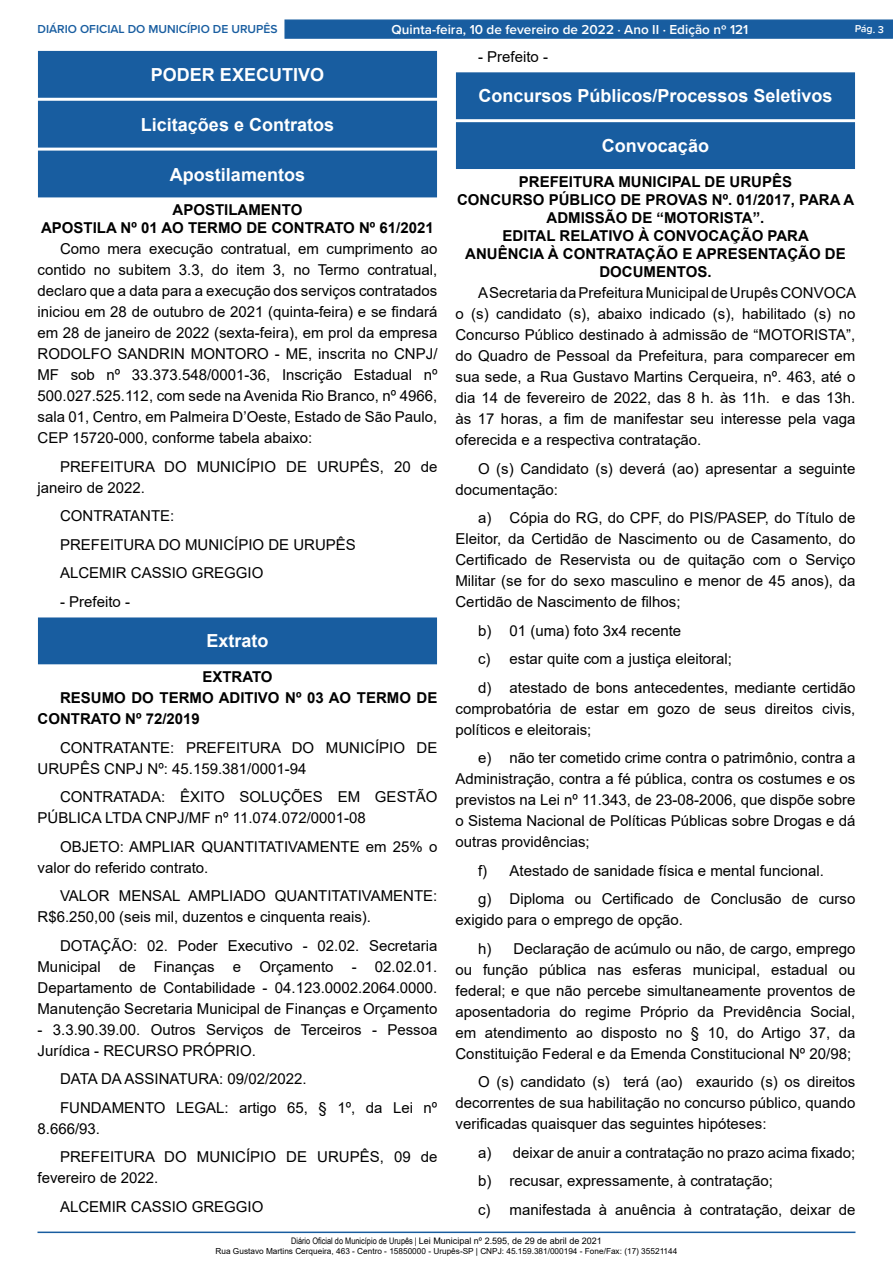
<style>
.page{position:relative;width:893px;height:1263px;background:#fff}
.page>*{position:absolute;margin:0;border:0;box-sizing:border-box;transform-origin:0 0}
.t1{font:700 18px "Arial";color:#fff}
._2_-_Corpo{font:15px/21px "Arial";color:#000}
._1_-_Cabeçalho{font:700 15px/18px "Arial";color:#000;text-align:center}
._6_-_Corpo_Negrito{font:700 15px/21px "Arial";color:#000}
.t2{font:600 13.5px "Proxima Nova";color:#fff}
.t3{font:600 12px "Proxima Nova";color:#185da0}
.t4{font:600 10.5px "Proxima Nova";color:#fff}
.t5{font:9px "Arial";color:#000}
.t6{font:8.25px "Arial";color:#000}
.s1{font-family:"Arial Narrow"}
</style>
<div class="page">
<hr style="left:38px;top:1231px;width:817px;height:2px;background:#185da0">
<div style="left:284px;top:19px;width:609px;height:20px;background:#185da0;border:1px solid #185da0"></div>
<div style="left:39px;top:51px;width:397px;height:46px;background:#185da0"></div>
<div style="left:38px;top:51px;width:399px;height:47px;border:1px solid #185da0"></div>
<div style="left:39px;top:101px;width:397px;height:46px;background:#185da0"></div>
<div style="left:38px;top:101px;width:399px;height:47px;border:1px solid #185da0"></div>
<div style="left:39px;top:151px;width:397px;height:46px;background:#185da0"></div>
<div style="left:39px;top:618px;width:397px;height:46px;background:#185da0"></div>
<div style="left:38px;top:617px;width:399px;height:47px;border:1px solid #185da0"></div>
<div style="left:456px;top:73px;width:398px;height:46px;background:#185da0"></div>
<div style="left:456px;top:72px;width:399px;height:47px;border:1px solid #185da0"></div>
<div style="left:456px;top:123px;width:398px;height:45px;background:#185da0"></div>
<div style="left:456px;top:122px;width:399px;height:47px;border:1px solid #185da0"></div>
<p class="t3" style="left:38px;top:20px;width:242px">DIÁRIO OFICIAL DO MUNICÍPIO DE URUPÊS</p>
<p class="t2" style="left:392px;top:19px;width:358px">Quinta-feira, 10 de fevereiro de 2022 ⋅ Ano II ⋅ Edição nº 121</p>
<p class="t4" style="left:855px;top:21px;width:31px;rotate:2deg">Pág. 3</p>
<p class="t1" style="left:151px;top:62px;width:175px">PODER EXECUTIVO</p>
<p class="t1" style="left:141px;top:112px;width:195px">Licitações e Contratos</p>
<p class="t1" style="left:170px;top:162px;width:137px">Apostilamentos</p>
<p class="_1_-_Cabeçalho" style="left:173px;top:201px;width:131px">APOSTILAMENTO</p>
<p class="_1_-_Cabeçalho" style="left:41px;top:219px;width:394px">APOSTILA Nº 01 AO TERMO DE CONTRATO Nº 61/2021</p>
<p class="_2_-_Corpo" style="left:38px;top:239px;width:401px;text-align:justify;text-indent:22px">Como mera execução contratual, em cumprimento ao contido no subitem 3.3, do item 3, no Termo contratual, declaro que a data para a execução dos serviços contratados iniciou em 28 de outubro de 2021 (quinta-feira) e se findará em 28 de janeiro de 2022 (sexta-feira), em prol da empresa RODOLFO SANDRIN MONTORO - ME, inscrita no CNPJ/ MF sob nº 33.373.548/0001-36, Inscrição Estadual nº 500.027.525.112, com sede na Avenida Rio Branco, nº 4966, sala 01, Centro, em Palmeira D’Oeste, Estado de São Paulo, CEP 15720-000, conforme tabela abaixo:</p>
<p class="_2_-_Corpo" style="left:38px;top:456px;width:401px;text-indent:22px">PREFEITURA DO MUNICÍPIO DE URUPÊS, 20 de janeiro de 2022.</p>
<p class="_2_-_Corpo" style="left:60px;top:506px;width:116px">CONTRATANTE:</p>
<p class="_2_-_Corpo" style="left:60px;top:534px;width:297px">PREFEITURA DO MUNICÍPIO DE URUPÊS</p>
<p class="_2_-_Corpo" style="left:60px;top:563px;width:205px">ALCEMIR CASSIO GREGGIO</p>
<p class="_2_-_Corpo" style="left:60px;top:591px;width:72px">- Prefeito -</p>
<p class="t1" style="left:206px;top:628px;width:64px">Extrato</p>
<p class="_1_-_Cabeçalho" style="left:202px;top:668px;width:72px">EXTRATO</p>
<p class="_6_-_Corpo_Negrito" style="left:38px;top:688px;width:401px;text-indent:22px">RESUMO DO TERMO ADITIVO Nº 03 AO TERMO DE<br>CONTRATO Nº 72/2019</p>
<p class="_2_-_Corpo" style="left:38px;top:737px;width:401px;text-indent:22px">CONTRATANTE: PREFEITURA DO MUNICÍPIO DE<br>URUPÊS CNPJ Nº: 45.159.381/0001-94</p>
<p class="_2_-_Corpo" style="left:38px;top:786px;width:401px;text-indent:22px">CONTRATADA: ÊXITO SOLUÇÕES EM GESTÃO<br>PÚBLICA LTDA CNPJ/MF nº 11.074.072/0001-08</p>
<p class="_2_-_Corpo" style="left:38px;top:836px;width:401px;text-indent:22px">OBJETO: AMPLIAR QUANTITATIVAMENTE em 25% o valor do referido contrato.</p>
<p class="_2_-_Corpo" style="left:38px;top:885px;width:401px;text-indent:22px">VALOR MENSAL AMPLIADO QUANTITATIVAMENTE:<br>R$6.250,00 (seis mil, duzentos e cinquenta reais).</p>
<p class="_2_-_Corpo" style="left:38px;top:935px;width:401px;text-align:justify;text-indent:22px">DOTAÇÃO: 02. Poder Executivo - 02.02. Secretaria Municipal de Finanças e Orçamento - 02.02.01.<br>Departamento de Contabilidade - 04.123.0002.2064.0000.<br>Manutenção Secretaria Municipal de Finanças e Orçamento</p>
<p class="_2_-_Corpo" style="left:38px;top:1019px;width:401px">- 3.3.90.39.00. Outros Serviços de Terceiros - Pessoa<br>Jurídica - RECURSO PRÓPRIO.</p>
<p class="_2_-_Corpo" style="left:60px;top:1068px;width:248px">DATA DA ASSINATURA: 09/02/2022.</p>
<p class="_2_-_Corpo" style="left:38px;top:1097px;width:401px;text-indent:22px">FUNDAMENTO LEGAL: artigo 65, § 1º, da Lei nº<br>8.666/93.</p>
<p class="_2_-_Corpo" style="left:38px;top:1146px;width:401px;text-indent:22px">PREFEITURA DO MUNICÍPIO DE URUPÊS, 09 de fevereiro de 2022.</p>
<p class="_2_-_Corpo" style="left:60px;top:1196px;width:205px">ALCEMIR CASSIO GREGGIO</p>
<p class="_2_-_Corpo" style="left:478px;top:46px;width:72px">- Prefeito -</p>
<p class="t1" style="left:478px;top:83px;width:356px">Concursos Públicos/Processos Seletivos</p>
<p class="t1" style="left:602px;top:133px;width:109px">Convocação</p>
<p class="_1_-_Cabeçalho" style="left:519px;top:173px;width:275px">PREFEITURA MUNICIPAL DE URUPÊS</p>
<p class="_1_-_Cabeçalho" style="left:457px;top:191px;width:399px">CONCURSO PÚBLICO DE PROVAS Nº. 01/2017, PARA A<br>ADMISSÃO DE “MOTORISTA”.</p>
<p class="_1_-_Cabeçalho" style="left:465px;top:227px;width:382px">EDITAL RELATIVO À CONVOCAÇÃO PARA<br>ANUÊNCIA À CONTRATAÇÃO E APRESENTAÇÃO DE<br>DOCUMENTOS.</p>
<p class="_2_-_Corpo" style="left:455px;top:282px;width:402px;text-align:justify;text-indent:22px">A Secretaria da Prefeitura Municipal de Urupês CONVOCA o (s) candidato (s), abaixo indicado (s), habilitado (s) no Concurso Público destinado à admissão de “MOTORISTA”, do Quadro de Pessoal da Prefeitura, para comparecer em sua sede, a Rua Gustavo Martins Cerqueira, nº. 463, até o dia 14 de fevereiro de 2022, das 8 h. às 11h. e das 13h. às 17 horas, a fim de manifestar seu interesse pela vaga oferecida e a respectiva contratação.</p>
<p class="_2_-_Corpo" style="left:455px;top:458px;width:401px;text-indent:22px">O (s) Candidato (s) deverá (ao) apresentar a seguinte documentação:</p>
<p class="_2_-_Corpo" style="left:455px;top:507px;width:401px;text-align:justify;text-indent:22px">a) Cópia do RG, do CPF, do PIS/PASEP, do Título de Eleitor, da Certidão de Nascimento ou de Casamento, do Certificado de Reservista ou de quitação com o Serviço Militar (se for do sexo masculino e menor de 45 anos), da Certidão de Nascimento de filhos;</p>
<p class="_2_-_Corpo" style="left:478px;top:620px;width:205px">b) 01 (uma) foto 3x4 recente</p>
<p class="_2_-_Corpo" style="left:478px;top:648px;width:256px">c) estar quite com a justiça eleitoral;</p>
<p class="_2_-_Corpo" style="left:455px;top:677px;width:401px;text-align:justify;text-indent:22px">d) atestado de bons antecedentes, mediante certidão comprobatória de estar em gozo de seus direitos civis, políticos e eleitorais;</p>
<p class="_2_-_Corpo" style="left:455px;top:747px;width:401px;text-align:justify;text-indent:22px">e) não ter cometido crime contra o patrimônio, contra a Administração, contra a fé pública, contra os costumes e os previstos na Lei nº 11.343, de 23-08-2006, que dispõe sobre o Sistema Nacional de Políticas Públicas sobre Drogas e dá outras providências;</p>
<p class="_2_-_Corpo" style="left:478px;top:860px;width:347px">f) Atestado de sanidade física e mental funcional.</p>
<p class="_2_-_Corpo" style="left:455px;top:888px;width:401px;text-indent:22px">g) Diploma ou Certificado de Conclusão de curso exigido para o emprego de opção.</p>
<p class="_2_-_Corpo" style="left:455px;top:938px;width:401px;text-align:justify;text-indent:22px">h) Declaração de acúmulo ou não, de cargo, emprego ou função pública nas esferas municipal, estadual ou federal; e que não percebe simultaneamente proventos de aposentadoria do regime Próprio da Previdência Social, em atendimento ao disposto no § 10, do Artigo 37, da Constituição Federal e da Emenda Constitucional Nº 20/98;</p>
<p class="_2_-_Corpo" style="left:455px;top:1071px;width:401px;text-align:justify;text-indent:22px">O (s) candidato (s) terá (ao) exaurido (s) os direitos decorrentes de sua habilitação no concurso público, quando verificadas quaisquer das seguintes hipóteses:</p>
<p class="_2_-_Corpo" style="left:478px;top:1142px;width:379px">a) deixar de anuir a contratação no prazo acima fixado;</p>
<p class="_2_-_Corpo" style="left:478px;top:1170px;width:296px">b) recusar, expressamente, à contratação;</p>
<p class="_2_-_Corpo" style="left:478px;top:1199px;width:379px">c) manifestada à anuência à contratação, deixar de</p>
<p class="t5" style="left:291px;top:1235px;width:312px"><span class="s1">Diário Oficial do Município de Urupês |</span> Lei Municipal nº 2.595, de 29 de abril de 2021</p>
<p class="t6" style="left:216px;top:1245px;width:463px">Rua Gustavo Martins Cerqueira, 463 - Centro - 15850000 - Urupês-SP | CNPJ: 45.159.381/000194 - Fone/Fax: (17) 35521144</p>
</div>
